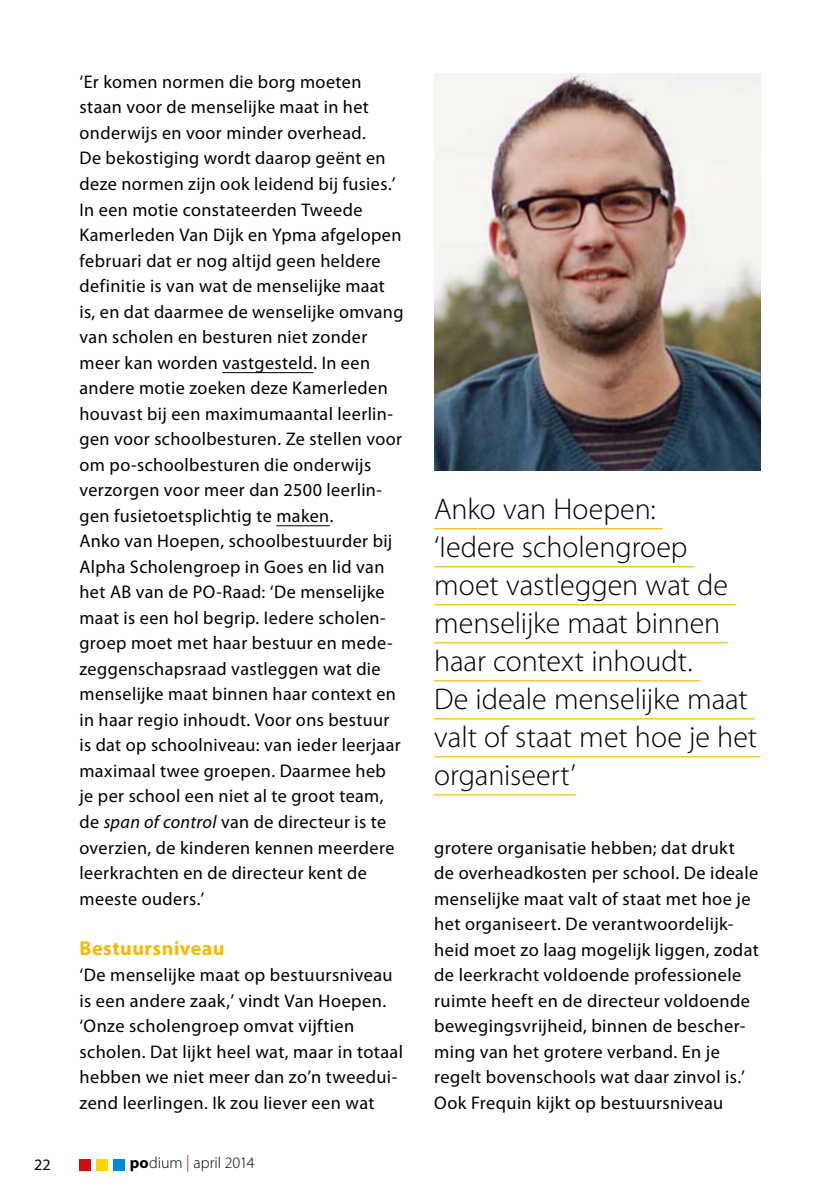
<style>
.page{position:relative;width:840px;height:1191px;background:#fff}
.page>*{position:absolute;margin:0;border:0;box-sizing:border-box;transform-origin:0 0}
.t1{font:300 30px/38px "Myriad Pro";letter-spacing:-.005em;color:#000}
.t2{font:700 20px "Myriad Pro";letter-spacing:.025em;color:#f6bb00}
.t3{font:18.2px/25.6px "Myriad Pro";letter-spacing:.025em;color:#000}
.t4{font:300 16px "Myriad Pro";color:#000}
.t5{font:16px "Myriad Pro";color:#000}
.s1{font-style:italic}
.s2{font-weight:700}
.s3{font-family:"Universal Greekwith Math Pi";font-weight:400;color:#d40a11}
</style>
<div class="page">
<hr style="left:222px;top:372px;width:91px;height:1px;background:#000">
<hr style="left:276px;top:525px;width:53px;height:1px;background:#000">
<hr style="left:434px;top:528px;width:228px;height:1px;background:#f6bb00">
<hr style="left:434px;top:566px;width:260px;height:1px;background:#f6bb00">
<hr style="left:434px;top:604px;width:300px;height:1px;background:#f6bb00">
<hr style="left:434px;top:642px;width:293px;height:1px;background:#f6bb00">
<hr style="left:434px;top:680px;width:265px;height:1px;background:#f6bb00">
<hr style="left:434px;top:718px;width:320px;height:1px;background:#f6bb00">
<hr style="left:434px;top:756px;width:326px;height:1px;background:#f6bb00">
<hr style="left:434px;top:794px;width:141px;height:1px;background:#f6bb00">
<img style="left:434px;top:74px;width:326px;height:397px">
<div style="left:113px;top:1158px;width:12px;height:12px;background:#008ad2"></div>
<div style="left:96px;top:1158px;width:12px;height:12px;background:#ffd400"></div>
<div style="left:79px;top:1158px;width:12px;height:12px;background:#d40a11"></div>
<p class="t3" style="left:79px;top:69px;width:325px">‘Er komen normen die borg moeten staan voor de menselijke maat in het onderwijs en voor minder overhead.<br>De bekostiging wordt daarop geënt en deze normen zijn ook leidend bij fusies.’ In een motie constateerden Tweede Kamerleden Van Dijk en Ypma afgelopen februari dat er nog altijd geen heldere definitie is van wat de menselijke maat is, en dat daarmee de wenselijke omvang van scholen en besturen niet zonder meer kan worden vastgesteld. In een andere motie zoeken deze Kamerleden houvast bij een maximumaantal leerlin&shy;gen voor schoolbesturen. Ze stellen voor om po-schoolbesturen die onderwijs verzorgen voor meer dan 2500 leerlin&shy;gen fusietoetsplichtig te maken.<br>Anko van Hoepen, schoolbestuurder bij Alpha Scholengroep in Goes en lid van het AB van de PO-Raad: ‘De menselijke maat is een hol begrip. Iedere scholen&shy;groep moet met haar bestuur en mede&shy;zeggenschapsraad vastleggen wat die menselijke maat binnen haar context en in haar regio inhoudt. Voor ons bestuur is dat op schoolniveau: van ieder leerjaar maximaal twee groepen. Daarmee heb je per school een niet al te groot team, de <span class="s1">span of control</span> van de directeur is te overzien, de kinderen kennen meerdere leerkrachten en de directeur kent de meeste ouders.’</p>
<p class="t2" style="left:79px;top:934px;width:146px">Bestuursniveau</p>
<p class="t3" style="left:79px;top:962px;width:325px">‘De menselijke maat op bestuursniveau is een andere zaak,’ vindt Van Hoepen. ‘Onze scholengroep omvat vijftien scholen. Dat lijkt heel wat, maar in totaal hebben we niet meer dan zo’n tweedui&shy;zend leerlingen. Ik zou liever een wat</p>
<p class="t5" style="left:34px;top:1154px;width:18px">22</p>
<p class="t4" style="left:130px;top:1154px;width:126px"><span class="s2">po</span>dium <span class="s3">_</span> april 2014</p>
<h1 class="t1" style="left:434px;top:490px;width:324px">Anko van Hoepen:<br>‘Iedere scholengroep moet vastleggen wat de menselijke maat binnen haar context inhoudt.<br>De ideale menselijke maat valt of staat met hoe je het organiseert’</h1>
<p class="t3" style="left:434px;top:834px;width:326px">grotere organisatie hebben; dat drukt de overheadkosten per school. De ideale menselijke maat valt of staat met hoe je het organiseert. De verantwoordelijk&shy;heid moet zo laag mogelijk liggen, zodat de leerkracht voldoende professionele ruimte heeft en de directeur voldoende bewegingsvrijheid, binnen de bescher&shy;ming van het grotere verband. En je regelt bovenschools wat daar zinvol is.’ Ook Frequin kijkt op bestuursniveau</p>
</div>
